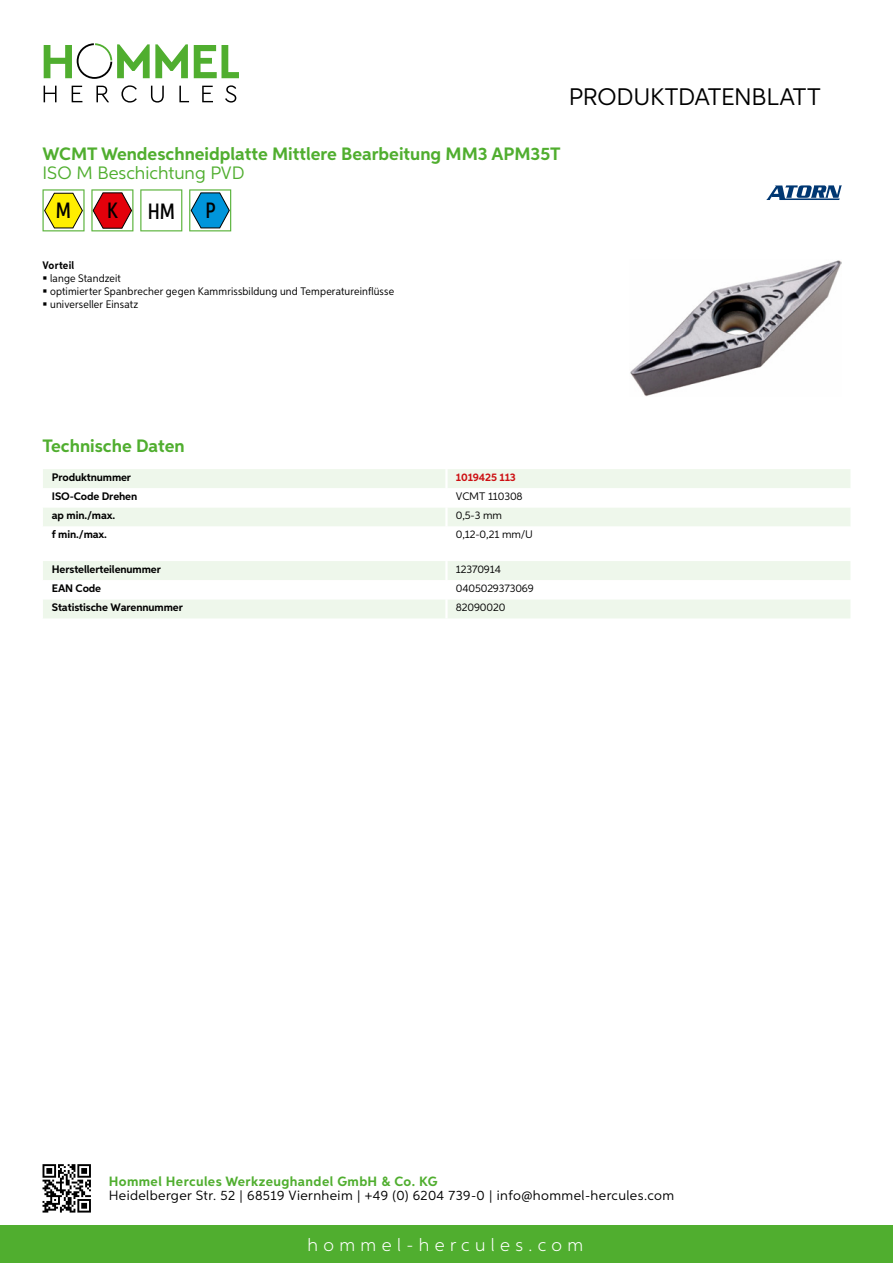
<style>
.page{position:relative;width:893px;height:1263px;background:#fff}
.page>*{position:absolute;margin:0;border:0;box-sizing:border-box;transform-origin:0 0}
.t1{font:24px "Aspira";letter-spacing:-.01em;color:#000}
.t2{font:500 22.2px "Aspira XX Nar";color:#000}
.t3{font:700 18px "Aspira";color:#50ae2f}
.t4{font:300 18px "Aspira";letter-spacing:.3em;color:#fff}
.t5{font:18px "Aspira";color:#50ae2f}
.t6{font:13.5px "Aspira";letter-spacing:.03em;color:#000}
.t7{font:700 13.5px "Aspira";letter-spacing:.03em;color:#50ae2f}
.t8{font:700 10.95px "Aspira";letter-spacing:-.01em;color:#000}
.t9{font:10.95px/12.8px "Aspira Nar";letter-spacing:.015em;color:#000}
.t10{font:10.95px "Aspira";letter-spacing:-.01em;color:#000}
.t11{font:700 10.95px "Aspira";letter-spacing:-.01em;color:#cd1013}
.t12{font:700 10.95px "Aspira Nar";letter-spacing:.015em;color:#000}
</style>
<div class="page">
<div style="left:0;top:1226px;width:893px;height:37px;background:#50ae2f"></div>
<svg style="left:43px;top:1164px;width:48px;height:48px"></svg>
<svg style="left:194px;top:45px;width:45px;height:33px"></svg>
<svg style="left:44px;top:43px;width:144px;height:36px"></svg>
<svg style="left:44px;top:86px;width:13px;height:16px"></svg>
<svg style="left:72px;top:86px;width:10px;height:16px"></svg>
<svg style="left:96px;top:86px;width:13px;height:16px"></svg>
<svg style="left:121px;top:85px;width:16px;height:18px"></svg>
<svg style="left:151px;top:86px;width:13px;height:17px"></svg>
<svg style="left:179px;top:86px;width:10px;height:16px"></svg>
<svg style="left:202px;top:86px;width:11px;height:16px"></svg>
<svg style="left:225px;top:85px;width:11px;height:18px"></svg>
<div style="left:43px;top:469px;width:807px;height:19px;background:#eef7eb"></div>
<div style="left:43px;top:508px;width:807px;height:18px;background:#eef7eb"></div>
<hr style="left:445px;top:469px;width:3px;height:19px;background:#fff">
<hr style="left:445px;top:507px;width:3px;height:19px;background:#fff">
<svg style="left:43px;top:561px;width:807px;height:57px"></svg>
<hr style="left:445px;top:599px;width:3px;height:19px;background:#fff">
<svg style="left:43px;top:189px;width:42px;height:42px"></svg>
<svg style="left:91px;top:189px;width:42px;height:42px"></svg>
<svg style="left:140px;top:189px;width:42px;height:42px"></svg>
<svg style="left:189px;top:189px;width:42px;height:42px"></svg>
<img style="left:630px;top:260px;width:212px;height:136px">
<svg style="left:766px;top:185px;width:76px;height:15px"></svg>
<h1 class="t1" style="left:569px;top:82px;width:253px">Produktdatenblatt</h1>
<h3 class="t3" style="left:43px;top:142px;width:520px">WCMT Wendeschneidplatte Mittlere Bearbeitung MM3 APM35T</h3>
<h3 class="t5" style="left:43px;top:162px;width:201px">ISO M Beschichtung PVD</h3>
<h2 class="t2" style="left:56px;top:197px;width:17px">M</h2>
<h2 class="t2" style="left:107px;top:197px;width:12px">K</h2>
<h2 class="t2" style="left:148px;top:197px;width:29px">HM</h2>
<h2 class="t2" style="left:205px;top:197px;width:12px">P</h2>
<p class="t12" style="left:43px;top:259px;width:33px">Vorteil</p>
<p class="t9" style="left:50px;top:272px;width:345px">lange Standzeit<br>optimierter Spanbrecher gegen Kammrissbildung und Temperatureinflüsse universeller Einsatz</p>
<h3 class="t3" style="left:43px;top:435px;width:144px">Technische Daten</h3>
<p class="t8" style="left:52px;top:471px;width:81px">Produktnummer</p>
<p class="t11" style="left:456px;top:471px;width:62px">1019425 113</p>
<p class="t8" style="left:52px;top:490px;width:87px">ISO-Code Drehen</p>
<p class="t10" style="left:456px;top:490px;width:68px">VCMT 110308</p>
<p class="t8" style="left:52px;top:509px;width:65px">ap min./max.</p>
<p class="t10" style="left:456px;top:509px;width:48px">0,5-3 mm</p>
<p class="t8" style="left:52px;top:528px;width:57px">f min./max.</p>
<p class="t10" style="left:456px;top:528px;width:77px">0,12-0,21 mm/U</p>
<p class="t8" style="left:52px;top:562px;width:111px">Herstellerteilenummer</p>
<p class="t10" style="left:456px;top:563px;width:47px">12370914</p>
<p class="t8" style="left:52px;top:582px;width:51px">EAN Code</p>
<p class="t10" style="left:456px;top:582px;width:79px">0405029373069</p>
<p class="t8" style="left:52px;top:601px;width:132px">Statistische Warennummer</p>
<p class="t10" style="left:456px;top:601px;width:51px">82090020</p>
<p class="t7" style="left:109px;top:1172px;width:330px">Hommel Hercules Werkzeughandel GmbH &amp; Co. KG</p>
<p class="t6" style="left:109px;top:1187px;width:567px">Heidelberger Str. 52 | 68519 Viernheim | +49 (0) 6204 739-0 | info@hommel-hercules.com</p>
<h3 class="t4" style="left:307px;top:1234px;width:277px">hommel-hercules.com</h3>
</div>
